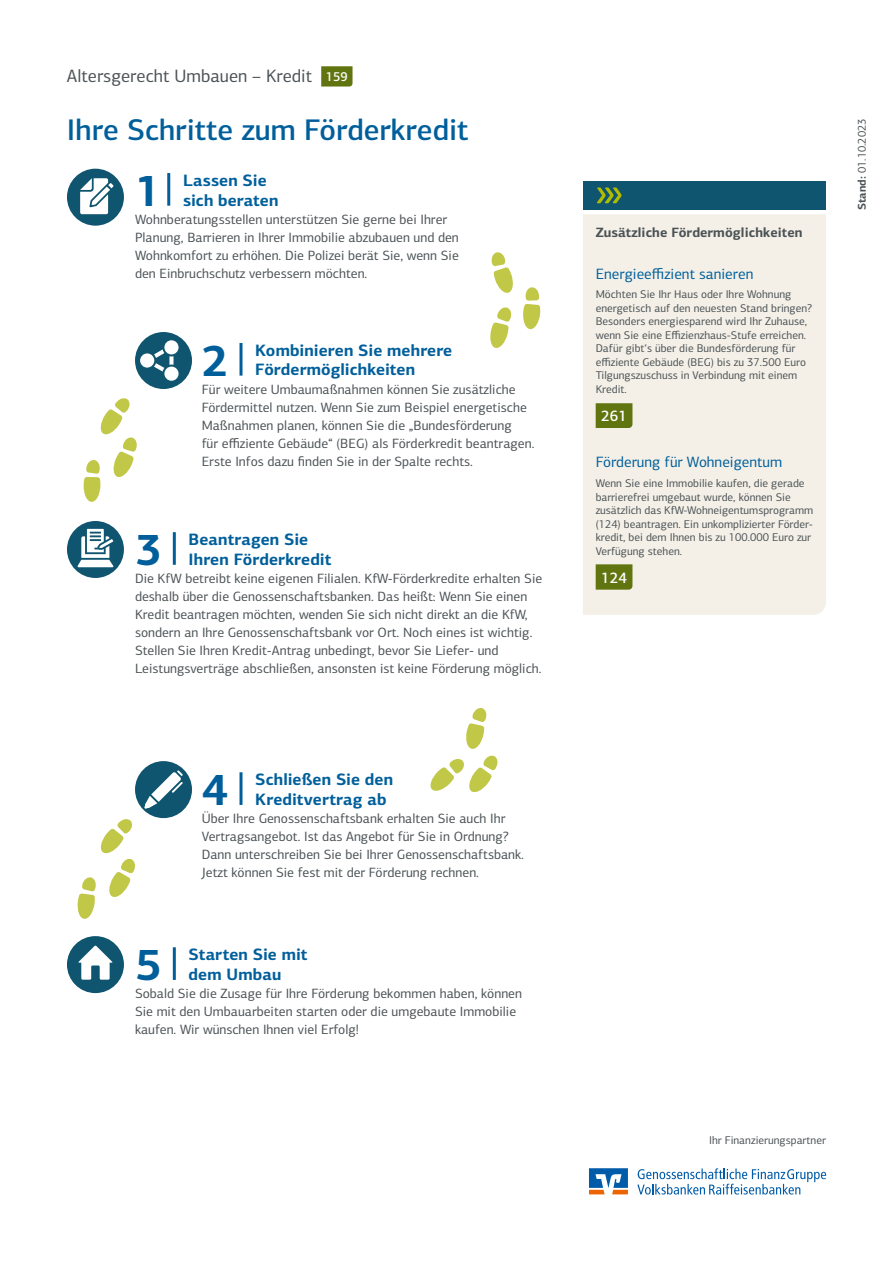
<style>
.page{position:relative;width:893px;height:1263px;background:#fff}
.page>*{position:absolute;margin:0;border:0;box-sizing:border-box;transform-origin:0 0}
.HL__Schritte__11_13_fett_dunkelblau_H3{font:700 45px "KFW Centro Sans";color:#005f9b}
.HL_20_27_medium_dunkelblau_H2{font:500 30px "KFW Centro Sans";color:#005f9b}
.Dachzeile_12_15_dunkelgrau_H1{font:18px "KFW Centro Sans";color:#4b5255}
.HL__Schritte__11_13_fett_dunkelblau_H3-2{font:700 16.5px/19.5px "KFW Centro Sans";letter-spacing:.005em;color:#005f9b}
.Infobox_HL_10_12_dunkelblau_mAn1_5{font:15px "KFW Centro Sans";color:#005f9b}
.Kreditnummer_10_12_mAn2{font:500 15px "KFW Centro Sans";color:#fff}
.Text__Schritte__9_12_dunkelgrau_oGLR{font:13.5px/18px "KFW Centro Sans";color:#4b5255}
.Infobox_HL_9_12_mAn2_5{font:700 13.5px "KFW Centro Sans";letter-spacing:.005em;color:#4b5255}
.Kreditnummer_8_5_12_mAn2_Header{font:500 12.75px "KFW Centro Sans";color:#fff}
.Infobox_RS_Text_7_5_9_dunkelgrau_mAn4{font:11.25px/13.5px "KFW Centro Sans";color:#4b5255}
.Text_7_5_9_R{font:11.25px "KFW Centro Sans";color:#4b5255}
.s1{font-weight:700}
</style>
<div class="page">
<div style="left:583px;top:214px;width:243px;height:401px;background:#f4f0e8"></div>
<div style="left:583px;top:181px;width:243px;height:29px;background:#0f556f"></div>
<svg style="left:597px;top:187px;width:24px;height:16px"></svg>
<svg style="left:77px;top:819px;width:58px;height:100px"></svg>
<svg style="left:83px;top:398px;width:54px;height:104px"></svg>
<svg style="left:490px;top:252px;width:50px;height:96px"></svg>
<svg style="left:430px;top:708px;width:68px;height:85px"></svg>
<svg style="left:596px;top:403px;width:36px;height:25px"></svg>
<svg style="left:596px;top:564px;width:36px;height:26px"></svg>
<svg style="left:321px;top:66px;width:31px;height:21px"></svg>
<div style="left:67px;top:169px;width:57px;height:57px;background:#0f556f;border-radius:50%"></div>
<svg style="left:80px;top:178px;width:34px;height:36px"></svg>
<hr style="left:167px;top:173px;width:3px;height:33px;background:#005f9b">
<div style="left:135px;top:332px;width:57px;height:57px;background:#0f556f;border-radius:50%"></div>
<div style="left:140px;top:353px;width:14px;height:15px;background:#fff;border-radius:50%"></div>
<div style="left:164px;top:340px;width:15px;height:14px;background:#fff;border-radius:50%"></div>
<svg style="left:154px;top:349px;width:25px;height:32px"></svg>
<hr style="left:239px;top:343px;width:3px;height:33px;background:#005f9b">
<div style="left:67px;top:521px;width:57px;height:57px;background:#0f556f;border-radius:50%"></div>
<svg style="left:78px;top:529px;width:35px;height:38px"></svg>
<hr style="left:173px;top:532px;width:3px;height:33px;background:#005f9b">
<div style="left:67px;top:936px;width:57px;height:57px;background:#0f556f;border-radius:50%"></div>
<svg style="left:78px;top:945px;width:35px;height:35px"></svg>
<hr style="left:173px;top:947px;width:3px;height:33px;background:#005f9b">
<div style="left:135px;top:761px;width:57px;height:57px;background:#0f556f;border-radius:50%"></div>
<svg style="left:144px;top:770px;width:39px;height:39px"></svg>
<hr style="left:239px;top:772px;width:3px;height:33px;background:#005f9b">
<svg style="left:637px;top:1168px;width:189px;height:26px"></svg>
<svg style="left:589px;top:1168px;width:39px;height:26px"></svg>
<h1 class="Dachzeile_12_15_dunkelgrau_H1" style="left:67px;top:63px;width:247px">Altersgerecht Umbauen – Kredit</h1>
<p class="Kreditnummer_8_5_12_mAn2_Header" style="left:326px;top:68px;width:23px">159</p>
<h2 class="HL_20_27_medium_dunkelblau_H2" style="left:67px;top:108px;width:403px">Ihre Schritte zum Förderkredit</h2>
<h3 class="HL__Schritte__11_13_fett_dunkelblau_H3" style="left:135px;top:162px;width:28px">1</h3>
<h3 class="HL__Schritte__11_13_fett_dunkelblau_H3-2" style="left:183px;top:170px;width:97px">Lassen Sie sich beraten</h3>
<p class="Text__Schritte__9_12_dunkelgrau_oGLR" style="left:135px;top:210px;width:325px">Wohnberatungsstellen unterstützen Sie gerne bei Ihrer Planung, Barrieren in Ihrer Immobilie abzubauen und den Wohnkomfort zu erhöhen. Die Polizei berät Sie, wenn Sie den Einbruchschutz verbessern möchten.</p>
<h3 class="HL__Schritte__11_13_fett_dunkelblau_H3" style="left:202px;top:332px;width:28px">2</h3>
<h3 class="HL__Schritte__11_13_fett_dunkelblau_H3-2" style="left:255px;top:340px;width:198px">Kombinieren Sie mehrere<br>Fördermöglichkeiten</h3>
<p class="Text__Schritte__9_12_dunkelgrau_oGLR" style="left:202px;top:380px;width:334px">Für weitere Umbaumaßnahmen können Sie zusätzliche Fördermittel nutzen. Wenn Sie zum Beispiel energetische Maßnahmen planen, können Sie die „Bundesförderung<br>für effiziente Gebäude“ (BEG) als Förderkredit beantragen.<br>Erste Infos dazu finden Sie in der Spalte rechts.</p>
<h3 class="HL__Schritte__11_13_fett_dunkelblau_H3" style="left:135px;top:521px;width:28px">3</h3>
<h3 class="HL__Schritte__11_13_fett_dunkelblau_H3-2" style="left:189px;top:530px;width:144px">Beantragen Sie<br>Ihren Förderkredit</h3>
<p class="Text__Schritte__9_12_dunkelgrau_oGLR" style="left:135px;top:569px;width:409px">Die KfW betreibt keine eigenen Filialen. KfW-Förderkredite erhalten Sie deshalb über die Genossenschaftsbanken. Das heißt: Wenn Sie einen Kredit beantragen möchten, wenden Sie sich nicht direkt an die KfW, sondern an Ihre Genossenschaftsbank vor Ort. Noch eines ist wichtig.<br>Stellen Sie Ihren Kredit-Antrag unbedingt, bevor Sie Liefer- und Leistungsverträge abschließen, ansonsten ist keine Förderung möglich.</p>
<h3 class="HL__Schritte__11_13_fett_dunkelblau_H3" style="left:202px;top:761px;width:28px">4</h3>
<h3 class="HL__Schritte__11_13_fett_dunkelblau_H3-2" style="left:255px;top:770px;width:139px">Schließen Sie den<br>Kreditvertrag ab</h3>
<p class="Text__Schritte__9_12_dunkelgrau_oGLR" style="left:202px;top:809px;width:324px">Über Ihre Genossenschaftsbank erhalten Sie auch Ihr Vertragsangebot. Ist das Angebot für Sie in Ordnung?<br>Dann unterschreiben Sie bei Ihrer Genossenschaftsbank.<br>Jetzt können Sie fest mit der Förderung rechnen.</p>
<h3 class="HL__Schritte__11_13_fett_dunkelblau_H3" style="left:135px;top:936px;width:28px">5</h3>
<h3 class="HL__Schritte__11_13_fett_dunkelblau_H3-2" style="left:189px;top:945px;width:120px">Starten Sie mit dem Umbau</h3>
<p class="Text__Schritte__9_12_dunkelgrau_oGLR" style="left:135px;top:984px;width:389px">Sobald Sie die Zusage für Ihre Förderung bekommen haben, können<br>Sie mit den Umbauarbeiten starten oder die umgebaute Immobilie kaufen. Wir wünschen Ihnen viel Erfolg!</p>
<h3 class="Infobox_HL_9_12_mAn2_5" style="left:596px;top:224px;width:208px">Zusätzliche Fördermöglichkeiten</h3>
<h4 class="Infobox_HL_10_12_dunkelblau_mAn1_5" style="left:596px;top:263px;width:159px">Energieeffizient sanieren</h4>
<p class="Infobox_RS_Text_7_5_9_dunkelgrau_mAn4" style="left:596px;top:288px;width:218px">Möchten Sie Ihr Haus oder Ihre Wohnung energetisch auf den neuesten Stand bringen?<br>Besonders energiesparend wird Ihr Zuhause, wenn Sie eine Effizienzhaus-Stufe erreichen.<br>Dafür gibt‘s über die Bundesförderung für effiziente Gebäude (BEG) bis zu 37.500 Euro Tilgungszuschuss in Verbindung mit einem Kredit.</p>
<p class="Kreditnummer_10_12_mAn2" style="left:601px;top:405px;width:27px">261</p>
<h4 class="Infobox_HL_10_12_dunkelblau_mAn1_5" style="left:596px;top:451px;width:188px">Förderung für Wohneigentum</h4>
<p class="Infobox_RS_Text_7_5_9_dunkelgrau_mAn4" style="left:596px;top:476px;width:219px">Wenn Sie eine Immobilie kaufen, die gerade barrierefrei umgebaut wurde, können Sie zusätzlich das KfW-Wohneigentumsprogramm (124) beantragen. Ein unkomplizierter Förder&shy;kredit, bei dem Ihnen bis zu 100.000 Euro zur Verfügung stehen.</p>
<p class="Kreditnummer_10_12_mAn2" style="left:601px;top:567px;width:27px">124</p>
<p class="Text_7_5_9_R" style="left:854px;top:210px;width:93px;rotate:-90deg"><span class="s1">Stand:</span> 01.10.2023</p>
<p class="Infobox_RS_Text_7_5_9_dunkelgrau_mAn4" style="left:709px;top:1133px;width:118px">Ihr Finanzierungspartner</p>
</div>
